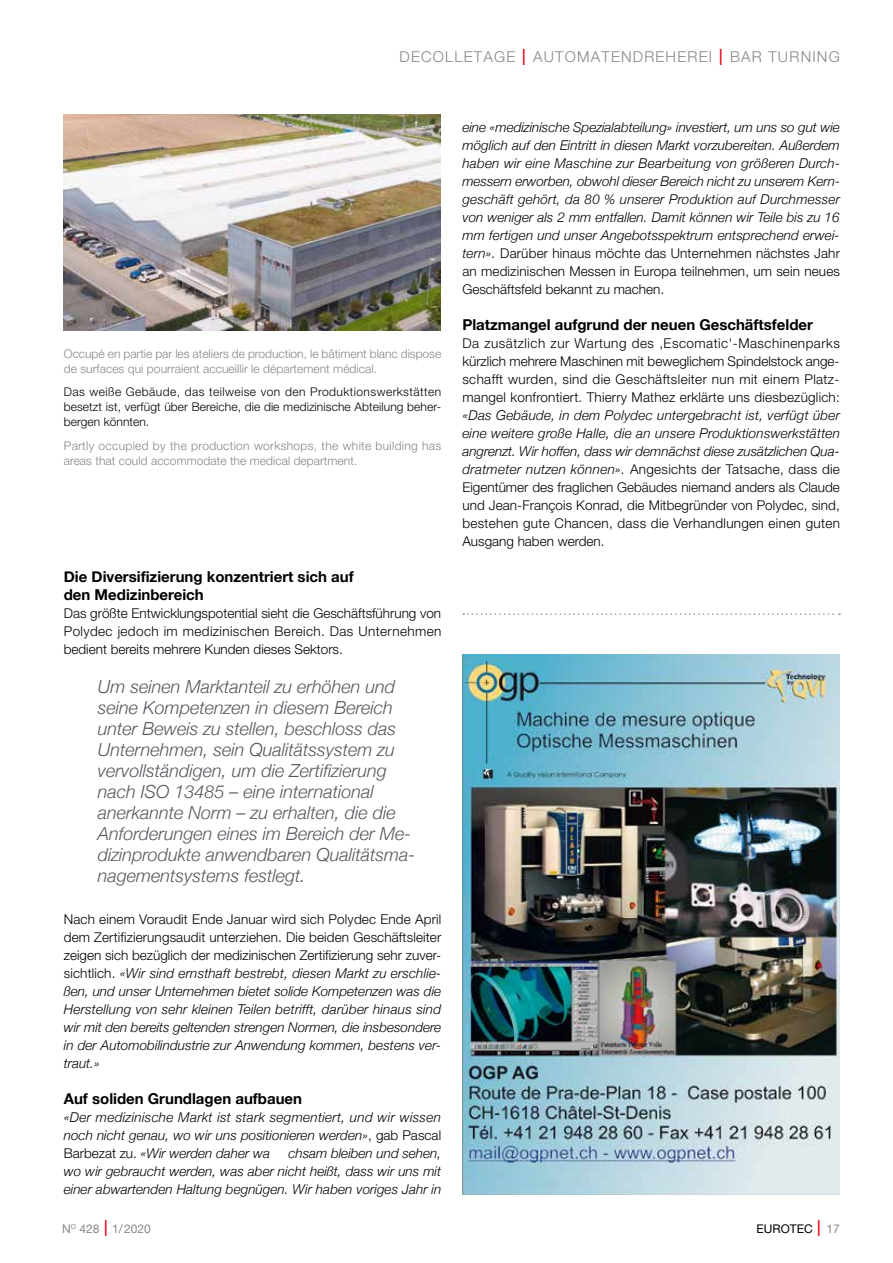
<style>
.page{position:relative;width:893px;height:1263px;background:#fff}
.page>*{position:absolute;margin:0;border:0;box-sizing:border-box;transform-origin:0 0}
.t1{font:italic 300 18px/21px "Helvetica Neue";color:#54585d}
.t2{font:700 15px/18px "Helvetica Neue";color:#000}
.t3{font:300 15px "Helvetica Neue";letter-spacing:.08em;color:#878787}
.t4{font:italic 300 13.5px/18px "Helvetica Neue";letter-spacing:.005em;color:#000;text-align:justify}
.t5{font:300 13.5px/18px "Helvetica Neue";letter-spacing:.015em;color:#000;text-align:justify}
.t6{font:300 12px/15px "Helvetica Neue";letter-spacing:.01em;color:#000;text-align:justify}
.t7{font:300 12px/15px "Helvetica Neue";letter-spacing:.005em;color:#878787}
.t8{font:300 12px/15px "Helvetica Neue";letter-spacing:.025em;color:#878787}
.t9{font:12px "Helvetica Neue";color:#878787}
.t10{font:12px "Helvetica Neue";color:#000}
.s1{font-stretch:condensed;font-size:22.5px;color:#e30613}
.s2{font-style:normal}
.s3{font-style:italic}
.s4{font-weight:300;font-stretch:condensed;font-size:22.5px;color:#e30613}
.s5{color:#878787}
</style>
<div class="page">
<img style="left:462px;top:654px;width:378px;height:540px">
<svg style="left:463px;top:613px;width:377px;height:2px"></svg>
<img style="left:64px;top:114px;width:377px;height:216px">
<p class="t3" style="left:400px;top:47px;width:442px">DECOLLETAGE <span class="s1">I</span> AUTOMATENDREHEREI <span class="s1">I</span> BAR TURNING</p>
<p class="t7" style="left:64px;top:345px;width:379px">Occupé en partie par les ateliers de production, le bâtiment blanc dispose de surfaces qui pourraient accueillir le département médical.</p>
<p class="t6" style="left:64px;top:384px;width:379px">Das weiße Gebäude, das teilweise von den Produktionswerkstätten besetzt ist, verfügt über Bereiche, die die medizinische Abteilung beher&shy;bergen könnten.</p>
<p class="t8" style="left:64px;top:437px;width:379px">Partly occupied by the production workshops, the white building has areas that could accommodate the medical department.</p>
<p class="t2" style="left:64px;top:568px;width:291px">Die Diversifizierung konzentriert sich auf den Medizinbereich</p>
<p class="t5" style="left:64px;top:604px;width:379px">Das größte Entwicklungspotential sieht die Geschäftsführung von Polydec jedoch im medizinischen Bereich. Das Unternehmen bedient bereits mehrere Kunden dieses Sektors.</p>
<p class="t1" style="left:98px;top:675px;width:319px">Um seinen Marktanteil zu erhöhen und seine Kompetenzen in diesem Bereich unter Beweis zu stellen, beschloss das Unternehmen, sein Qualitätssystem zu vervollständigen, um die Zertifizierung nach ISO 13485 – eine international anerkannte Norm – zu erhalten, die die Anforderungen eines im Bereich der Me&shy;dizinprodukte anwendbaren Qualitätsma&shy;nagementsystems festlegt.</p>
<p class="t4" style="left:64px;top:909px;width:379px"><span class="s2">Nach einem Voraudit Ende Januar wird sich Polydec Ende April dem Zertifizierungsaudit unterziehen. Die beiden Geschäftsleiter zeigen sich bezüglich der medizinischen Zertifizierung sehr zuver&shy;sichtlich.</span> «Wir sind ernsthaft bestrebt, diesen Markt zu erschlie&shy;ßen, und unser Unternehmen bietet solide Kompetenzen was die Herstellung von sehr kleinen Teilen betrifft, darüber hinaus sind wir mit den bereits geltenden strengen Normen, die insbesondere in der Automobilindustrie zur Anwendung kommen, bestens ver&shy;traut.»</p>
<p class="t2" style="left:64px;top:1090px;width:240px">Auf soliden Grundlagen aufbauen</p>
<p class="t4" style="left:64px;top:1107px;width:379px">«Der medizinische Markt ist stark segmentiert, und wir wissen noch nicht genau, wo wir uns positionieren werden»<span class="s2">, gab Pascal Barbezat zu.</span> «Wir werden daher wa</p>
<p class="t4" style="left:64px;top:1143px;width:379px;text-indent:225px">chsam bleiben und sehen, wo wir gebraucht werden, was aber nicht heißt, dass wir uns mit einer abwartenden Haltung begnügen. Wir haben voriges Jahr in</p>
<p class="t4" style="left:462px;top:117px;width:379px">eine «medizinische Spezialabteilung» investiert, um uns so gut wie möglich auf den Eintritt in diesen Markt vorzubereiten. Außerdem haben wir eine Maschine zur Bearbeitung von größeren Durch&shy;messern erworben, obwohl dieser Bereich nicht zu unserem Kern&shy;geschäft gehört, da 80 % unserer Produktion auf Durchmesser von weniger als 2 mm entfallen. Damit können wir Teile bis zu 16 mm fertigen und unser Angebotsspektrum entsprechend erwei&shy;tern». <span class="s2">Darüber hinaus möchte das Unternehmen nächstes Jahr an medizinischen Messen in Europa teilnehmen, um sein neues Geschäftsfeld bekannt zu machen.</span></p>
<p class="t2" style="left:462px;top:316px;width:352px">Platzmangel aufgrund der neuen Geschäftsfelder</p>
<p class="t5" style="left:462px;top:334px;width:379px">Da zusätzlich zur Wartung des ‚Escomatic'-Maschinenparks kürzlich mehrere Maschinen mit beweglichem Spindelstock ange&shy;schafft wurden, sind die Geschäftsleiter nun mit einem Platz&shy;mangel konfrontiert. Thierry Mathez erklärte uns diesbezüglich:</p>
<p class="t5" style="left:462px;top:406px;width:379px"><span class="s3">«Das Gebäude, in dem Polydec untergebracht ist, verfügt über eine weitere große Halle, die an unsere Produktionswerkstätten angrenzt. Wir hoffen, dass wir demnächst diese zusätzlichen Qua&shy;dratmeter nutzen können».</span> Angesichts der Tatsache, dass die Eigentümer des fraglichen Gebäudes niemand anders als Claude und Jean-François Konrad, die Mitbegründer von Polydec, sind, bestehen gute Chancen, dass die Verhandlungen einen guten Ausgang haben werden.</p>
<p class="t9" style="left:62px;top:1221px;width:90px">N<sup>O</sup> 428 <span class="s4">I</span> 1/2020</p>
<p class="t10" style="left:756px;top:1221px;width:85px">EUROTEC <span class="s4">I</span> <span class="s5">17</span></p>
</div>
